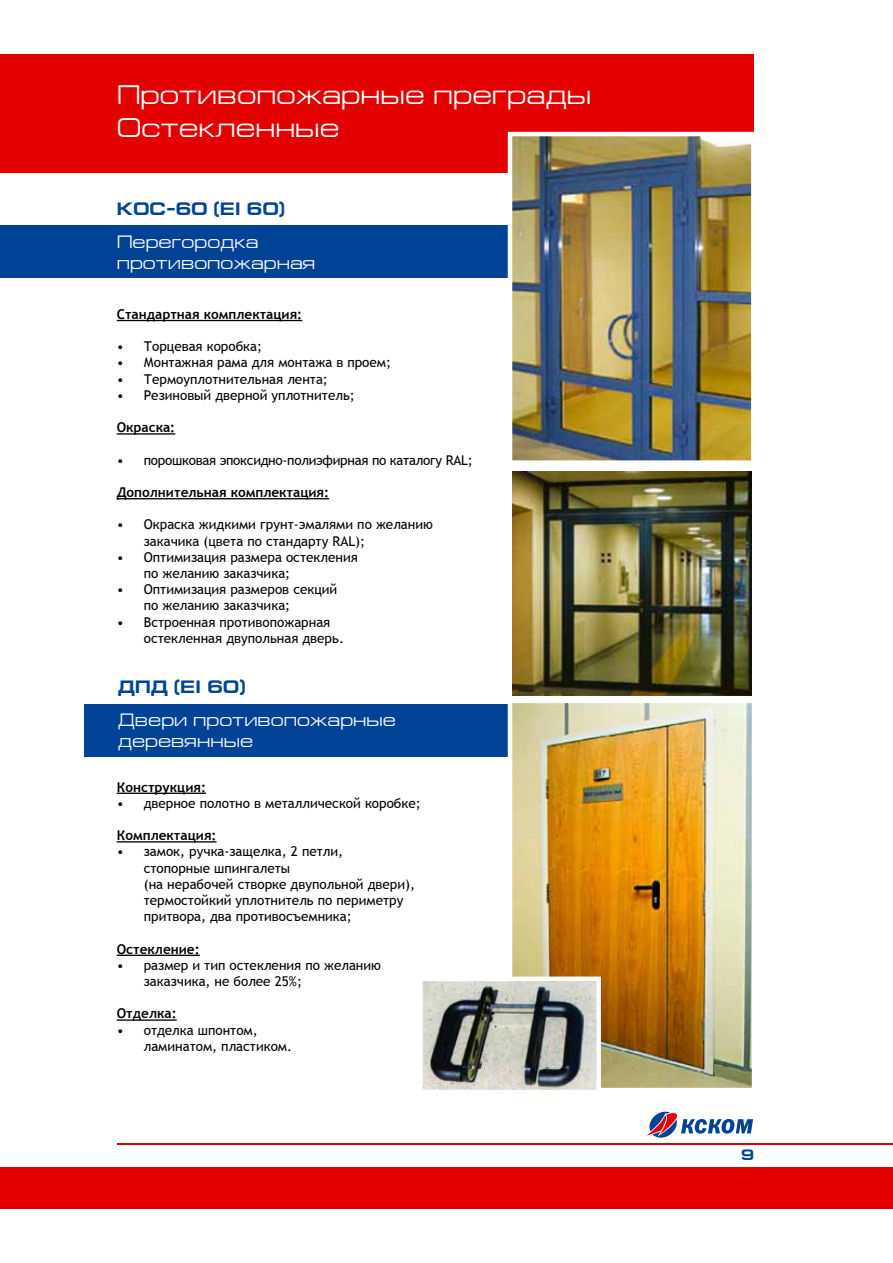
<style>
.page{position:relative;width:893px;height:1263px;background:#fff}
.page>*{position:absolute;margin:0;border:0;box-sizing:border-box;transform-origin:0 0}
.t1{font:27px/33px "Europe Ext";color:#fff}
.t2{font:18px/21px "Europe Ext";color:#fff}
.t3{font:700 18px "Europe Ext";color:#004396}
.t4{font:700 15px "Europe Ext";color:#004396}
.t5{font:13.5px/16.2px "Trebuchet MS";color:#000}
.t6{font:700 13.5px "Trebuchet MS";color:#000}
.t7{font:13.5px "Trebuchet MS";letter-spacing:-.02em;color:#000}
</style>
<div class="page">
<div style="left:0;top:225px;width:561px;height:53px;background:#004396"></div>
<div style="left:0;top:1143px;width:893px;height:65px;background:#e40000"></div>
<div style="left:0;top:54px;width:753px;height:119px;background:#e40000"></div>
<div style="left:85px;top:704px;width:644px;height:53px;background:#004396"></div>
<img style="left:513px;top:704px;width:238px;height:383px">
<div style="left:508px;top:699px;width:248px;height:393px;border:4px solid #fff"></div>
<img style="left:422px;top:981px;width:174px;height:108px">
<div style="left:417px;top:976px;width:184px;height:118px;border:4px solid #fff"></div>
<div style="left:0;top:1146px;width:893px;height:21px;background:#fff"></div>
<hr style="left:117px;top:320px;width:185px;height:1px;background:#000">
<hr style="left:117px;top:433px;width:58px;height:2px;background:#000">
<hr style="left:117px;top:498px;width:212px;height:1px;background:#000">
<img style="left:513px;top:471px;width:238px;height:224px">
<img style="left:513px;top:137px;width:238px;height:323px">
<div style="left:508px;top:132px;width:248px;height:333px;border:4px solid #fff"></div>
<div style="left:0;top:1133px;width:117px;height:28px;background:#fff"></div>
<hr style="left:117px;top:793px;width:89px;height:1px;background:#000">
<hr style="left:117px;top:841px;width:100px;height:1px;background:#000">
<hr style="left:117px;top:955px;width:83px;height:1px;background:#000">
<hr style="left:117px;top:1019px;width:60px;height:2px;background:#000">
<svg style="left:646px;top:1111px;width:107px;height:27px"></svg>
<h1 class="t1" style="left:117px;top:78px;width:476px">Противопожарные преграды<br>Остекленные</h1>
<h2 class="t3" style="left:117px;top:199px;width:170px">КОС-60 (EI 60)</h2>
<h2 class="t2" style="left:117px;top:231px;width:200px">Перегородка противопожарная</h2>
<p class="t6" style="left:117px;top:306px;width:187px">Стандартная комплектация:</p>
<p class="t5" style="left:117px;top:338px;width:147px">• Торцевая коробка;</p>
<p class="t5" style="left:117px;top:355px;width:276px">• Монтажная рама для монтажа в проем;</p>
<p class="t5" style="left:117px;top:371px;width:213px">• Термоуплотнительная лента;</p>
<p class="t5" style="left:117px;top:387px;width:240px">• Резиновый дверной уплотнитель;</p>
<p class="t6" style="left:117px;top:419px;width:60px">Окраска:</p>
<p class="t7" style="left:117px;top:452px;width:357px">• порошковая эпоксидно-полиэфирная по каталогу RAL;</p>
<p class="t6" style="left:117px;top:484px;width:214px">Дополнительная комплектация:</p>
<p class="t5" style="left:144px;top:517px;width:291px;text-indent:-27px">• Окраска жидкими грунт-эмалями по желанию закачика (цвета по стандарту RAL);</p>
<p class="t5" style="left:144px;top:549px;width:216px;text-indent:-27px">• Оптимизация размера остекления по желанию заказчика;</p>
<p class="t5" style="left:144px;top:581px;width:195px;text-indent:-27px">• Оптимизация размеров секций по желанию заказчика;</p>
<p class="t5" style="left:144px;top:614px;width:202px;text-indent:-27px">• Встроенная противопожарная остекленная двупольная дверь.</p>
<h2 class="t3" style="left:118px;top:677px;width:129px">ДПД (EI 60)</h2>
<h2 class="t2" style="left:118px;top:710px;width:280px">Двери противопожарные деревянные</h2>
<p class="t6" style="left:117px;top:778px;width:91px">Конструкция:</p>
<p class="t5" style="left:117px;top:795px;width:305px">• дверное полотно в металлической коробке;</p>
<p class="t6" style="left:117px;top:827px;width:101px">Комплектация:</p>
<p class="t5" style="left:144px;top:844px;width:273px;text-indent:-27px">• замок, ручка-защелка, 2 петли,<br>стопорные шпингалеты<br>(на нерабочей створке двупольной двери), термостойкий уплотнитель по периметру притвора, два противосъемника;</p>
<p class="t6" style="left:117px;top:940px;width:84px">Остекление:</p>
<p class="t5" style="left:144px;top:957px;width:239px;text-indent:-27px">• размер и тип остекления по желанию заказчика, не более 25%;</p>
<p class="t6" style="left:117px;top:1005px;width:61px">Отделка:</p>
<p class="t5" style="left:144px;top:1022px;width:150px;text-indent:-27px">• отделка шпонтом, ламинатом, пластиком.</p>
<p class="t4" style="left:741px;top:1147px;width:14px">9</p>
</div>
